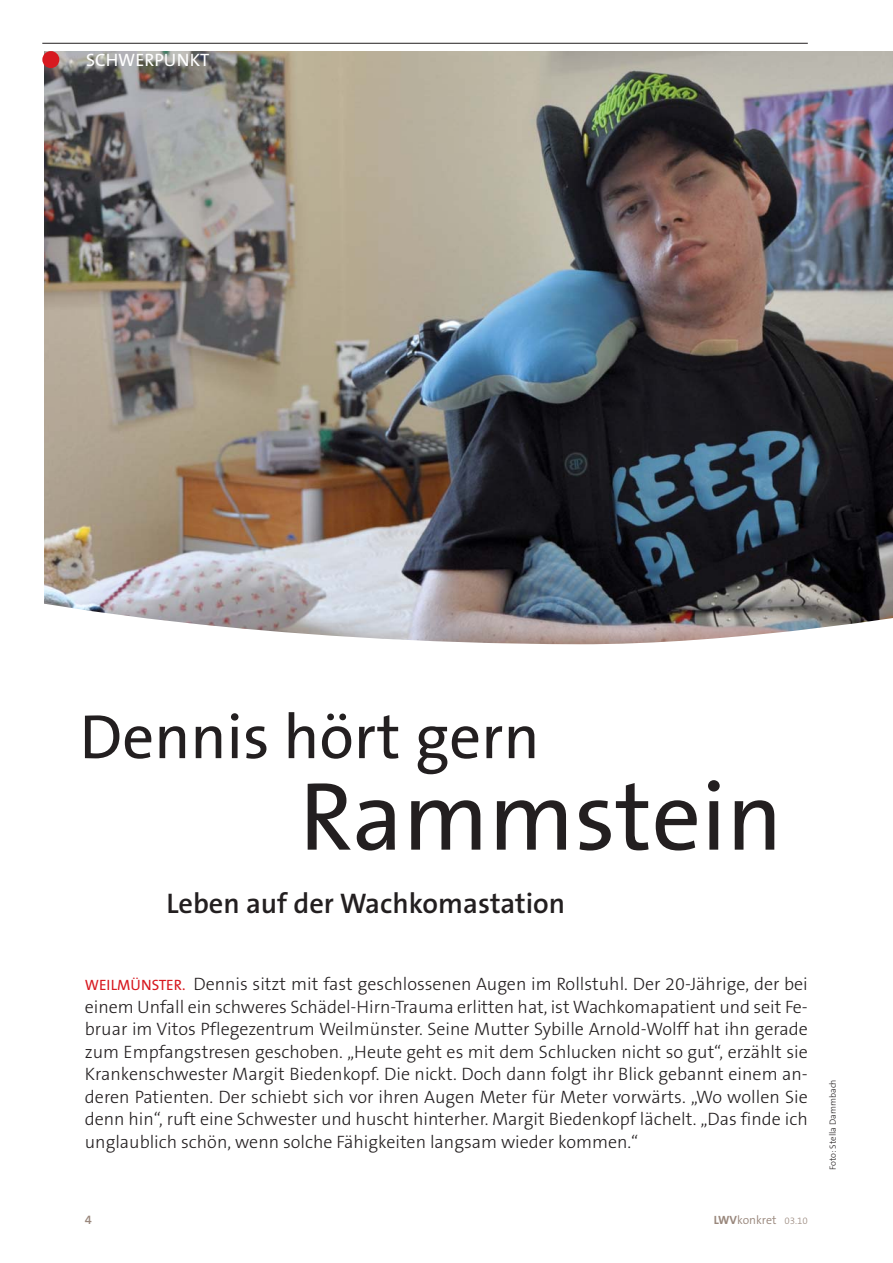
<style>
.page{position:relative;width:893px;height:1263px;background:#fff}
.page>*{position:absolute;margin:0;border:0;box-sizing:border-box;transform-origin:0 0}
.t1{font:97.5px "The Sans B5 Plain";color:#231f20}
.t2{font:63px "The Sans B5 Plain";color:#231f20}
.t3{font:600 28.5px "The Sans B6";color:#231f20}
.t4{font:300 18px/22.5px "The Sans B3";color:#231f20;text-align:justify}
.t5{font:18px "The Sans B5 Plain";color:#fff}
.t6{font:600 12.75px "The Sans B6";color:#99877c}
.t7{font:300 12px "The Sans B4";color:#99877c}
.t8{font:300 9px "The Sans B3";color:#231f20}
.s1{font-family:"The Sans B5 Plain";font-weight:400;font-size:15px;color:#d71920}
.s2{font-family:"The Sans B7";font-weight:700}
.s3{font-family:"The Sans B3";font-size:9.75px}
</style>
<div class="page">
<img style="left:44px;top:51px;width:848px;height:477px">
<hr style="left:42px;top:43px;width:766px;height:1px;background:#231f20">
<div style="left:42px;top:51px;width:17px;height:17px;background:#d71920;border-radius:50%"></div>
<img style="left:44px;top:528px;width:848px;height:117px">
<p class="t5" style="left:86px;top:53px;width:125px">SCHWERPUNKT</p>
<h2 class="t2" style="left:80px;top:712px;width:462px">Dennis hört gern</h2>
<h1 class="t1" style="left:299px;top:779px;width:485px">Rammstein</h1>
<h3 class="t3" style="left:167px;top:892px;width:400px">Leben auf der Wachkomastation</h3>
<p class="t4" style="left:85px;top:975px;width:724px"><span class="s1">WEILMÜNSTER.</span> Dennis sitzt mit fast geschlossenen Augen im Rollstuhl. Der 20-Jährige, der bei einem Unfall ein schweres Schädel-Hirn-Trauma erlitten hat, ist Wachkomapatient und seit Fe&shy;bruar im Vitos Pflegezentrum Weilmünster. Seine Mutter Sybille Arnold-Wolff hat ihn gerade zum Empfangstresen geschoben. „Heute geht es mit dem Schlucken nicht so gut“, erzählt sie Krankenschwester Margit Biedenkopf. Die nickt. Doch dann folgt ihr Blick gebannt einem an&shy;deren Patienten. Der schiebt sich vor ihren Augen Meter für Meter vorwärts. „Wo wollen Sie denn hin“, ruft eine Schwester und huscht hinterher. Margit Biedenkopf lächelt. „Das finde ich unglaublich schön, wenn solche Fähigkeiten langsam wieder kommen.“</p>
<p class="t6" style="left:85px;top:1215px;width:9px">4</p>
<p class="t7" style="left:714px;top:1216px;width:96px"><span class="s2">LWV</span>konkret <span class="s3">03.10</span></p>
<p class="t8" style="left:829px;top:1170px;width:92px;rotate:-90deg">Foto: Stella Dammbach</p>
</div>
